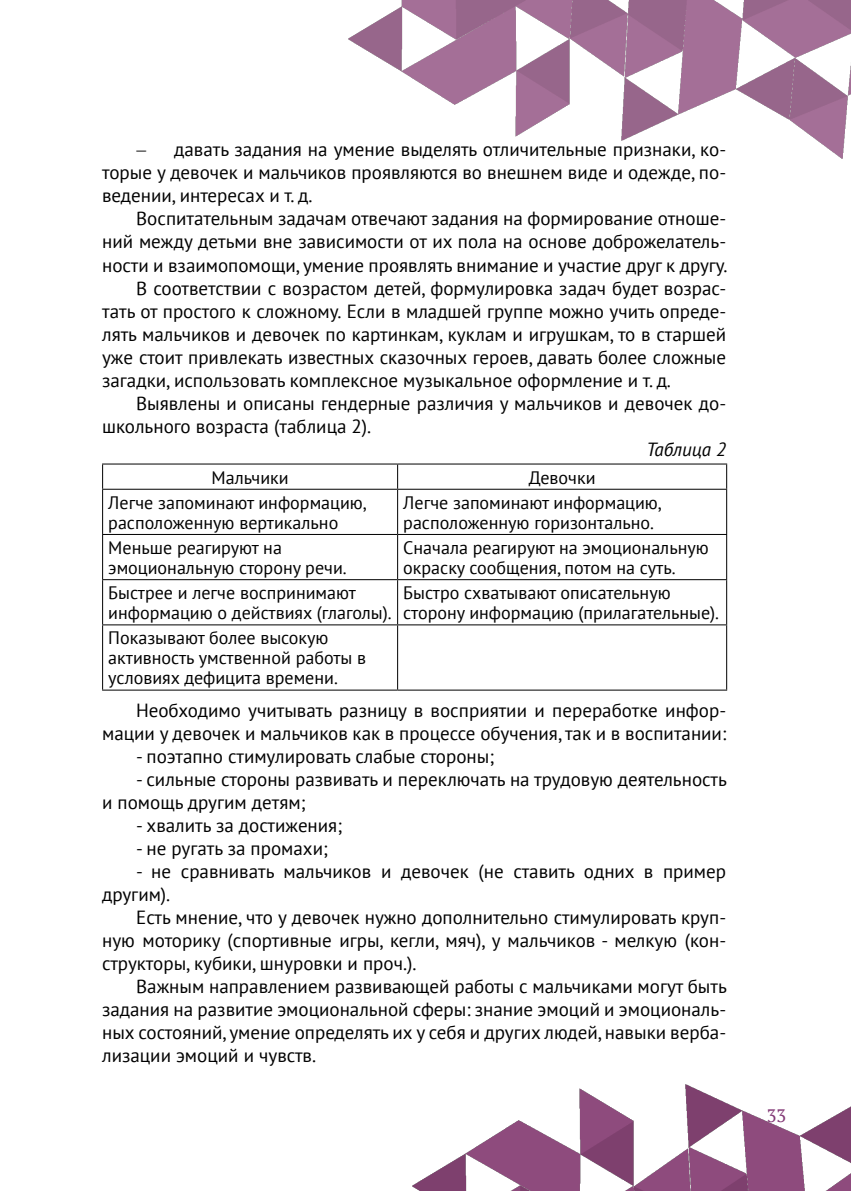
<style>
.page{position:relative;width:851px;height:1191px;background:#fff}
.page>*{position:absolute;margin:0;border:0;box-sizing:border-box;transform-origin:0 0}
.t1{font:19px/23px "PT Sans";color:#000;text-align:justify}
.t2{font:italic 19px "PT Sans";color:#000}
.t3{font:18px/20px "PT Sans";color:#000}
.t4{font:18px "PT Serif";color:#823875}
</style>
<div class="page">
<img style="left:412px;top:1084px;width:438px;height:107px">
<img style="left:348px;top:0;width:502px;height:158px">
<hr style="left:102px;top:463px;width:295px;height:1px;background:#000">
<svg style="left:102px;top:464px;width:1px;height:25px"></svg>
<hr style="left:397px;top:463px;width:330px;height:1px;background:#000">
<svg style="left:397px;top:464px;width:1px;height:25px"></svg>
<svg style="left:726px;top:464px;width:1px;height:25px"></svg>
<hr style="left:102px;top:489px;width:295px;height:1px;background:#000">
<hr style="left:102px;top:490px;width:1px;height:44px;background:#000">
<hr style="left:397px;top:489px;width:330px;height:1px;background:#000">
<hr style="left:397px;top:490px;width:1px;height:44px;background:#000">
<hr style="left:726px;top:490px;width:1px;height:44px;background:#000">
<hr style="left:102px;top:534px;width:295px;height:1px;background:#000">
<hr style="left:102px;top:535px;width:1px;height:44px;background:#000">
<hr style="left:397px;top:534px;width:330px;height:1px;background:#000">
<hr style="left:397px;top:535px;width:1px;height:44px;background:#000">
<hr style="left:726px;top:535px;width:1px;height:44px;background:#000">
<hr style="left:102px;top:579px;width:295px;height:1px;background:#000">
<hr style="left:102px;top:580px;width:1px;height:44px;background:#000">
<hr style="left:397px;top:579px;width:330px;height:1px;background:#000">
<hr style="left:397px;top:580px;width:1px;height:44px;background:#000">
<hr style="left:726px;top:580px;width:1px;height:44px;background:#000">
<hr style="left:102px;top:624px;width:295px;height:1px;background:#000">
<hr style="left:102px;top:625px;width:1px;height:64px;background:#000">
<hr style="left:397px;top:624px;width:330px;height:1px;background:#000">
<hr style="left:397px;top:625px;width:1px;height:64px;background:#000">
<hr style="left:726px;top:625px;width:1px;height:64px;background:#000">
<hr style="left:102px;top:689px;width:295px;height:1px;background:#000">
<hr style="left:397px;top:689px;width:330px;height:1px;background:#000">
<p class="t1" style="left:102px;top:138px;width:625px;text-indent:72px">давать задания на умение выделять отличительные признаки, ко&shy;торые у девочек и мальчиков проявляются во внешнем виде и одежде, по&shy;ведении, интересах и т. д.</p>
<p class="t1" style="left:136px;top:207px;width:591px">Воспитательным задачам отвечают задания на формирование отноше-</p>
<p class="t1" style="left:102px;top:230px;width:625px">ний между детьми вне зависимости от их пола на основе доброжелатель-</p>
<p class="t1" style="left:102px;top:253px;width:627px">ности и взаимопомощи, умение проявлять внимание и участие друг к другу.</p>
<p class="t1" style="left:136px;top:276px;width:591px">В соответствии с возрастом детей, формулировка задач будет возрас-</p>
<p class="t1" style="left:102px;top:299px;width:625px">тать от простого к сложному. Если в младшей группе можно учить опреде-</p>
<p class="t1" style="left:102px;top:322px;width:625px">лять мальчиков и девочек по картинкам, куклам и игрушкам, то в старшей</p>
<p class="t1" style="left:102px;top:345px;width:625px">уже стоит привлекать известных сказочных героев, давать более сложные</p>
<p class="t1" style="left:102px;top:368px;width:570px">загадки, использовать комплексное музыкальное оформление и т. д.</p>
<p class="t1" style="left:136px;top:391px;width:591px">Выявлены и описаны гендерные различия у мальчиков и девочек до-</p>
<p class="t1" style="left:102px;top:414px;width:271px">школьного возраста (таблица 2).</p>
<p class="t2" style="left:646px;top:437px;width:81px">Таблица 2</p>
<p class="t3" style="left:211px;top:467px;width:79px">Мальчики</p>
<p class="t3" style="left:528px;top:467px;width:68px">Девочки</p>
<p class="t3" style="left:108px;top:492px;width:260px">Легче запоминают информацию, расположенную вертикально</p>
<p class="t3" style="left:403px;top:492px;width:260px">Легче запоминают информацию, расположенную горизонтально.</p>
<p class="t3" style="left:108px;top:537px;width:240px">Меньше реагируют на эмоциональную сторону речи.</p>
<p class="t3" style="left:403px;top:537px;width:307px">Сначала реагируют на эмоциональную окраску сообщения, потом на суть.</p>
<p class="t3" style="left:108px;top:582px;width:285px">Быстрее и легче воспринимают информацию о действиях (глаголы).</p>
<p class="t3" style="left:403px;top:582px;width:317px">Быстро схватывают описательную сторону информацию (прилагательные).</p>
<p class="t3" style="left:108px;top:627px;width:259px">Показывают более высокую активность умственной работы в условиях дефицита времени.</p>
<p class="t1" style="left:102px;top:698px;width:625px;text-align:right">Необходимо учитывать разницу в восприятии и переработке инфор&shy;мации у девочек и мальчиков как в процессе обучения, так и в воспитании:</p>
<p class="t1" style="left:136px;top:744px;width:359px">- поэтапно стимулировать слабые стороны;</p>
<p class="t1" style="left:102px;top:767px;width:626px;text-indent:34px">- сильные стороны развивать и переключать на трудовую деятельность и помощь другим детям;</p>
<p class="t1" style="left:136px;top:813px;width:207px">- хвалить за достижения;</p>
<p class="t1" style="left:136px;top:836px;width:193px">- не ругать за промахи;</p>
<p class="t1" style="left:102px;top:859px;width:625px;text-indent:34px">- не сравнивать мальчиков и девочек (не ставить одних в пример другим).</p>
<p class="t1" style="left:102px;top:905px;width:625px;text-indent:34px">Есть мнение, что у девочек нужно дополнительно стимулировать круп&shy;ную моторику (спортивные игры, кегли, мяч), у мальчиков - мелкую (кон&shy;структоры, кубики, шнуровки и проч.).</p>
<p class="t1" style="left:102px;top:974px;width:626px;text-indent:34px">Важным направлением развивающей работы с мальчиками могут быть задания на развитие эмоциональной сферы: знание эмоций и эмоциональ&shy;ных состояний, умение определять их у себя и других людей, навыки верба&shy;лизации эмоций и чувств.</p>
<p class="t4" style="left:766px;top:1103px;width:21px">33</p>
</div>
